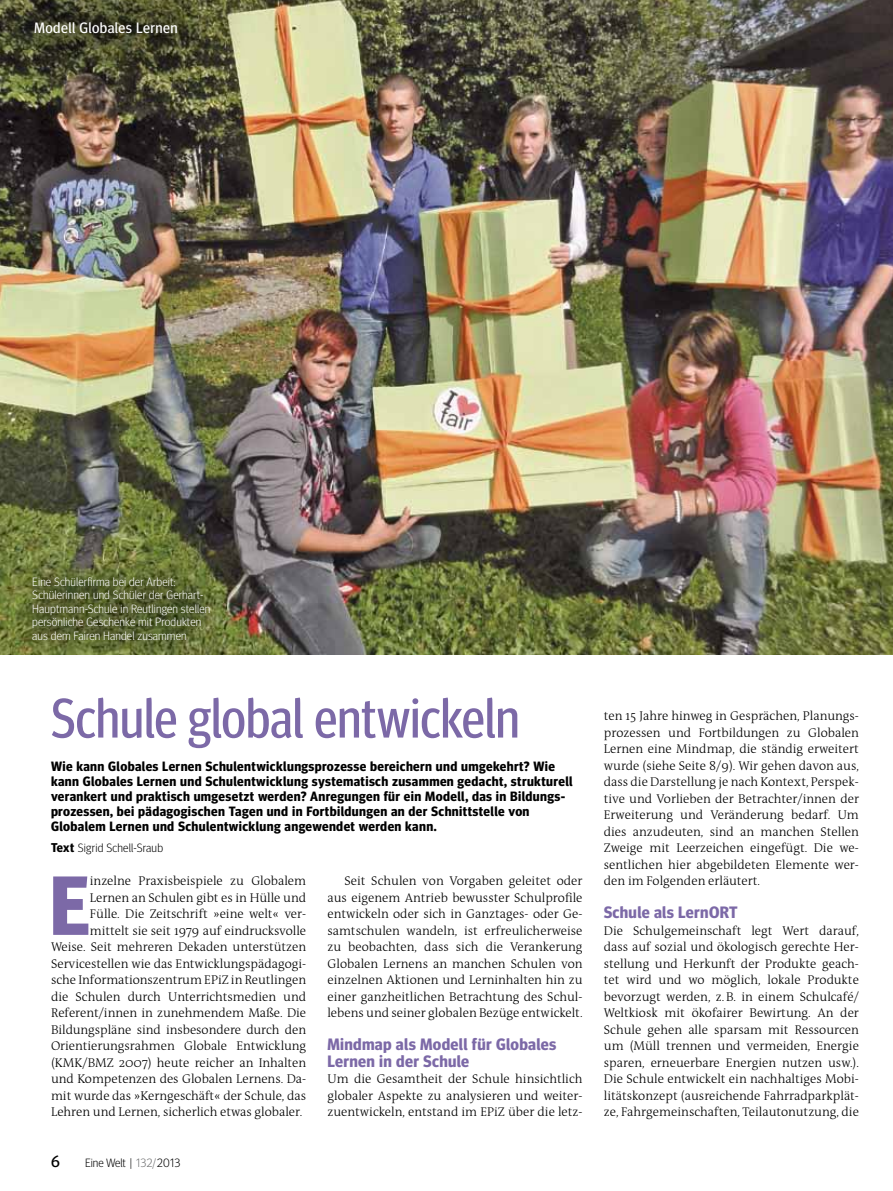
<style>
.page{position:relative;width:893px;height:1191px;background:#fff}
.page>*{position:absolute;margin:0;border:0;box-sizing:border-box;transform-origin:0 0}
.t1{font:700 83.7px "Meta Headline";color:#7c69a7}
.t2{font:55.5px "Meta Headline Cond";color:#7c69a7}
.t3{font:700 16.5px/16.5px "Meta Headline";letter-spacing:.02em;color:#7c69a7}
.t4{font:16.5px "Meta Headline";color:#000}
.t5{font:15px "Meta Headline";letter-spacing:.03em;color:#fff}
.t6{font:700 13.5px/15px "Meta Headline";letter-spacing:.03em;color:#000}
.t7{font:300 12.75px/16.5px "The Antiqua B3";letter-spacing:-.005em;color:#000;text-align:justify}
.t8{font:300 12px/13.5px "Meta Headline";letter-spacing:.01em;color:#fff}
.t9{font:300 12px "Meta Headline";letter-spacing:.02em;color:#000}
.t10{font:300 12px "Meta Headline";color:#000}
.s1{font-weight:700;font-size:12.75px}
.s2{color:#707172}
</style>
<div class="page">
<img style="left:0;top:0;width:893px;height:654px">
<div style="left:0;top:0;width:251px;height:109px;background:#000;opacity:.48"></div>
<div style="left:15px;top:559px;width:212px;height:99px;background:#000;opacity:.75"></div>
<p class="t5" style="left:34px;top:19px;width:145px">Modell Globales Lernen</p>
<p class="t8" style="left:32px;top:575px;width:180px">Eine Schülerfirma bei der Arbeit:<br>Schülerinnen und Schüler der Gerhart-Hauptmann-Schule in Reutlingen stellen persönliche Geschenke mit Produkten aus dem Fairen Handel zusammen</p>
<h2 class="t2" style="left:51px;top:685px;width:470px">Schule global entwickeln</h2>
<p class="t6" style="left:51px;top:759px;width:523px">Wie kann Globales Lernen Schulentwicklungsprozesse bereichern und umgekehrt? Wie kann Globales Lernen und Schulentwicklung systematisch zusammen gedacht, strukturell verankert und praktisch umgesetzt werden? Anregungen für ein Modell, das in Bildungs&shy;prozessen, bei pädagogischen Tagen und in Fortbildungen an der Schnittstelle von Globalem Lernen und Schulentwicklung angewendet werden kann.</p>
<p class="t9" style="left:51px;top:841px;width:114px"><span class="s1">Text</span> Sigrid Schell-Sraub</p>
<h1 class="t1" style="left:50px;top:856px;width:42px">E</h1>
<p class="t7" style="left:51px;top:873px;width:257px;text-align:right">inzelne Praxisbeispiele zu Globalem Lernen an Schulen gibt es in Hülle und<br>Fülle. Die Zeitschrift »eine welt« ver&shy;mittelt sie seit 1979 auf eindrucksvolle<br>Weise. Seit mehreren Dekaden unterstützen Servicestellen wie das Entwicklungspädagogi&shy;sche Informationszentrum EPiZ in Reutlingen die Schulen durch Unterrichtsmedien und Referent/innen in zunehmendem Maße. Die Bildungspläne sind insbesondere durch den Orientierungsrahmen Globale Entwicklung (KMK/BMZ 2007) heute reicher an Inhalten und Kompetenzen des Globalen Lernens. Da&shy;mit wurde das »Kerngeschäft« der Schule, das Lehren und Lernen, sicherlich etwas globaler.</p>
<p class="t7" style="left:327px;top:873px;width:257px;text-indent:17px">Seit Schulen von Vorgaben geleitet oder aus eigenem Antrieb bewusster Schulprofile entwickeln oder sich in Ganztages- oder Ge&shy;samtschulen wandeln, ist erfreulicherweise zu beobachten, dass sich die Verankerung Globalen Lernens an manchen Schulen von einzelnen Aktionen und Lerninhalten hin zu einer ganzheitlichen Betrachtung des Schul&shy;lebens und seiner globalen Bezüge entwickelt.</p>
<p class="t3" style="left:327px;top:1036px;width:230px">Mindmap als Modell für Globales<br>Lernen in der Schule</p>
<p class="t7" style="left:327px;top:1071px;width:257px">Um die Gesamtheit der Schule hinsichtlich globaler Aspekte zu analysieren und weiter&shy;zuentwickeln, entstand im EPiZ über die letz-</p>
<p class="t4" style="left:51px;top:1151px;width:10px">6</p>
<p class="t10" style="left:85px;top:1155px;width:97px">Eine Welt | <span class="s2">132/</span>2013</p>
<p class="t7" style="left:604px;top:708px;width:257px">ten 15 Jahre hinweg in Gesprächen, Planungs&shy;prozessen und Fortbildungen zu Globalen Lernen eine Mindmap, die ständig erweitert wurde (siehe Seite 8/9). Wir gehen davon aus, dass die Darstellung je nach Kontext, Perspek&shy;tive und Vorlieben der Betrachter/innen der Erweiterung und Veränderung bedarf. Um dies anzudeuten, sind an manchen Stellen Zweige mit Leerzeichen eingefügt. Die we&shy;sentlichen hier abgebildeten Elemente wer&shy;den im Folgenden erläutert.</p>
<p class="t3" style="left:604px;top:904px;width:135px">Schule als LernORT</p>
<p class="t7" style="left:604px;top:923px;width:257px">Die Schulgemeinschaft legt Wert darauf, dass auf sozial und ökologisch gerechte Her&shy;stellung und Herkunft der Produkte geach&shy;tet wird und wo möglich, lokale Produkte bevorzugt werden, z.B. in einem Schulcafé/ Weltkiosk mit ökofairer Bewirtung. An der Schule gehen alle sparsam mit Ressourcen um (Müll trennen und vermeiden, Energie sparen, erneuerbare Energien nutzen usw.).<br>Die Schule entwickelt ein nachhaltiges Mobi&shy;litätskonzept (ausreichende Fahrradparkplät&shy;ze, Fahrgemeinschaften, Teilautonutzung, die</p>
</div>
